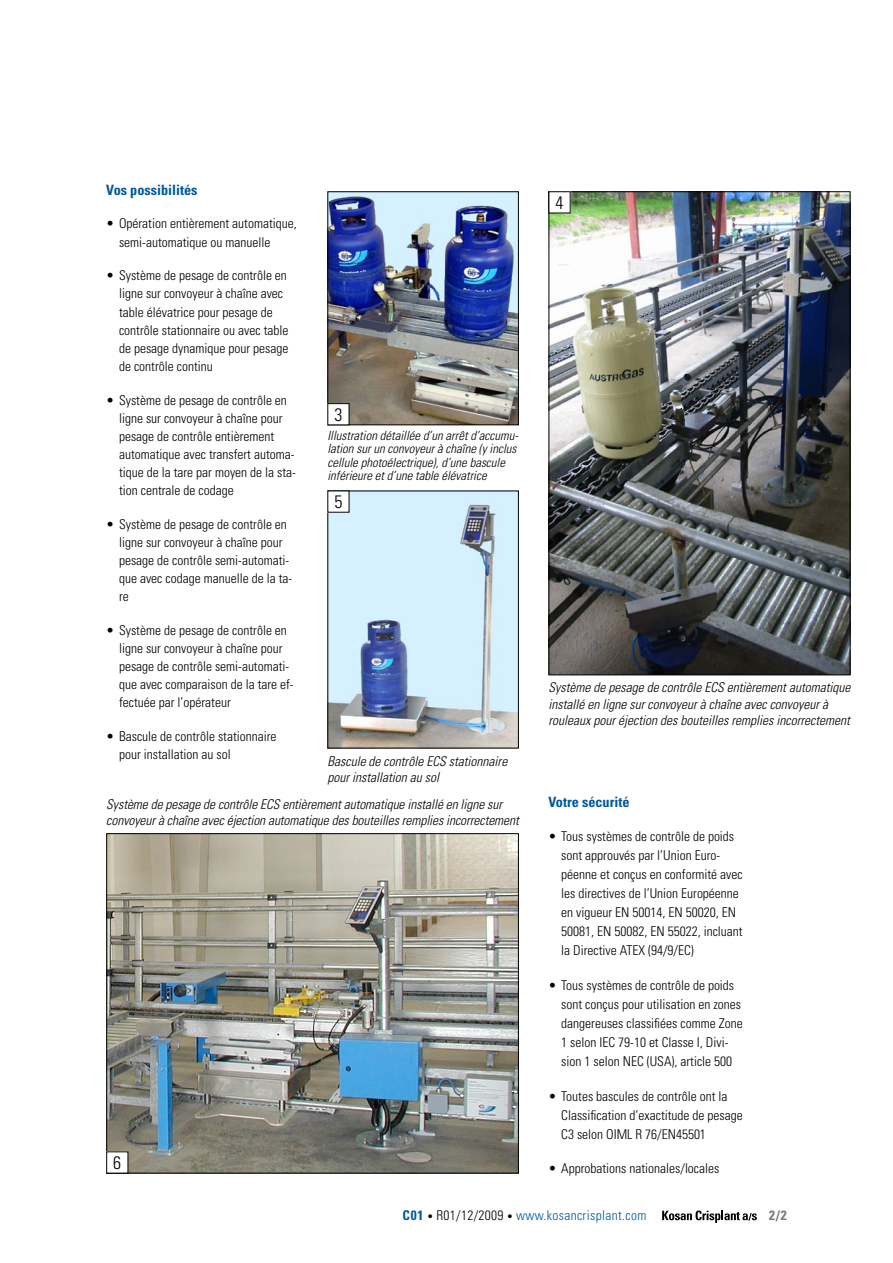
<style>
.page{position:relative;width:893px;height:1263px;background:#fff}
.page>*{position:absolute;margin:0;border:0;box-sizing:border-box;transform-origin:0 0}
.t1{font:300 condensed 18px "Univers";color:#000}
.NormalHeading{font:700 condensed 14.25px "Univers";color:#00599a}
.NormalBulletList{font:300 condensed 13.5px/18.1px "Univers";color:#000}
.PictureText__M{font:italic 300 condensed 13.5px/16.2px "Univers";color:#000}
.t2{font:300 condensed 13.5px "Univers";letter-spacing:.025em;color:#00599a}
.t3{font:700 condensed 13.5px "Univers";color:#77787b}
.PictureText__M-2{font:italic 300 condensed 12.75px/13.5px "Univers";color:#000}
.s1{font-weight:700}
.s2{font-size:10.5px;color:#000}
.s3{color:#000}
</style>
<div class="page">
<svg style="left:662px;top:1210px;width:95px;height:13px"></svg>
<img style="left:551px;top:193px;width:297px;height:480px">
<div style="left:549px;top:191px;width:301px;height:484px;border:1px solid #000"></div>
<img style="left:108px;top:835px;width:409px;height:336px">
<div style="left:106px;top:833px;width:413px;height:340px;border:1px solid #000"></div>
<img style="left:329px;top:193px;width:188px;height:230px">
<div style="left:327px;top:191px;width:192px;height:234px;border:1px solid #000"></div>
<img style="left:329px;top:493px;width:188px;height:253px">
<div style="left:327px;top:491px;width:192px;height:257px;border:1px solid #000"></div>
<div style="left:328px;top:404px;width:21px;height:21px;background:#fff"></div>
<div style="left:549px;top:192px;width:21px;height:21px;background:#fff"></div>
<div style="left:328px;top:491px;width:21px;height:21px;background:#fff"></div>
<div style="left:107px;top:1152px;width:21px;height:21px;background:#fff"></div>
<p class="NormalHeading" style="left:106px;top:181px;width:93px">Vos possibilités</p>
<p class="NormalBulletList" style="left:119px;top:215px;width:179px;text-indent:-13px">• Opération entièrement automatique, semi-automatique ou manuelle</p>
<p class="NormalBulletList" style="left:119px;top:266px;width:171px;text-indent:-13px">• Système de pesage de contrôle en ligne sur convoyeur à chaîne avec table élévatrice pour pesage de contrôle stationnaire ou avec table de pesage dynamique pour pesage de contrôle continu</p>
<p class="NormalBulletList" style="left:119px;top:391px;width:178px;text-indent:-13px">• Système de pesage de contrôle en ligne sur convoyeur à chaîne pour pesage de contrôle entièrement automatique avec transfert automa&shy;tique de la tare par moyen de la sta&shy;tion centrale de codage</p>
<p class="NormalBulletList" style="left:119px;top:515px;width:175px;text-indent:-13px">• Système de pesage de contrôle en ligne sur convoyeur à chaîne pour pesage de contrôle semi-automati&shy;que avec codage manuelle de la ta&shy;re</p>
<p class="NormalBulletList" style="left:119px;top:621px;width:176px;text-indent:-13px">• Système de pesage de contrôle en ligne sur convoyeur à chaîne pour pesage de contrôle semi-automati&shy;que avec comparaison de la tare ef&shy;fectuée par l’opérateur</p>
<p class="NormalBulletList" style="left:119px;top:727px;width:159px;text-indent:-13px">• Bascule de contrôle stationnaire pour installation au sol</p>
<p class="t1" style="left:334px;top:403px;width:9px">3</p>
<p class="PictureText__M-2" style="left:327px;top:428px;width:192px">Illustration détaillée d’un arrêt d’accumu&shy;lation sur un convoyeur à chaîne (y inclus cellule photoélectrique), d’une bascule inférieure et d’une table élévatrice</p>
<p class="t1" style="left:334px;top:491px;width:9px">5</p>
<p class="PictureText__M" style="left:327px;top:753px;width:181px">Bascule de contrôle ECS stationnaire pour installation au sol</p>
<p class="PictureText__M" style="left:106px;top:796px;width:414px">Système de pesage de contrôle ECS entièrement automatique installé en ligne sur convoyeur à chaîne avec éjection automatique des bouteilles remplies incorrectement</p>
<p class="t1" style="left:113px;top:1152px;width:9px">6</p>
<p class="t1" style="left:556px;top:192px;width:9px">4</p>
<p class="PictureText__M" style="left:549px;top:679px;width:303px">Système de pesage de contrôle ECS entièrement automatique installé en ligne sur convoyeur à chaîne avec convoyeur à rouleaux pour éjection des bouteilles remplies incorrectement</p>
<p class="NormalHeading" style="left:549px;top:793px;width:83px">Votre sécurité</p>
<p class="NormalBulletList" style="left:561px;top:827px;width:183px;line-height:19px;text-indent:-13px">• Tous systèmes de contrôle de poids sont approuvés par l’Union Euro&shy;péenne et conçus en conformité avec les directives de l’Union Européenne en vigueur EN 50014, EN 50020, EN 50081, EN 50082, EN 55022, incluant la Directive ATEX (94/9/EC)</p>
<p class="NormalBulletList" style="left:561px;top:976px;width:183px;line-height:19px;text-indent:-13px">• Tous systèmes de contrôle de poids sont conçus pour utilisation en zones dangereuses classifiées comme Zone 1 selon IEC 79-10 et Classe I, Divi&shy;sion 1 selon NEC (USA), article 500</p>
<p class="NormalBulletList" style="left:561px;top:1086px;width:183px;line-height:19px;text-indent:-13px">• Toutes bascules de contrôle ont la<br>Classification d’exactitude de pesage<br>C3 selon OIML R 76/EN45501</p>
<p class="NormalBulletList" style="left:549px;top:1160px;width:172px">• Approbations nationales/locales</p>
<p class="t2" style="left:403px;top:1207px;width:245px"><span class="s1">C01</span> <span class="s2">•</span> <span class="s3">R01/12/2009</span> <span class="s2">•</span> www.kosancrisplant.com</p>
<p class="t3" style="left:769px;top:1207px;width:19px">2/2</p>
</div>
